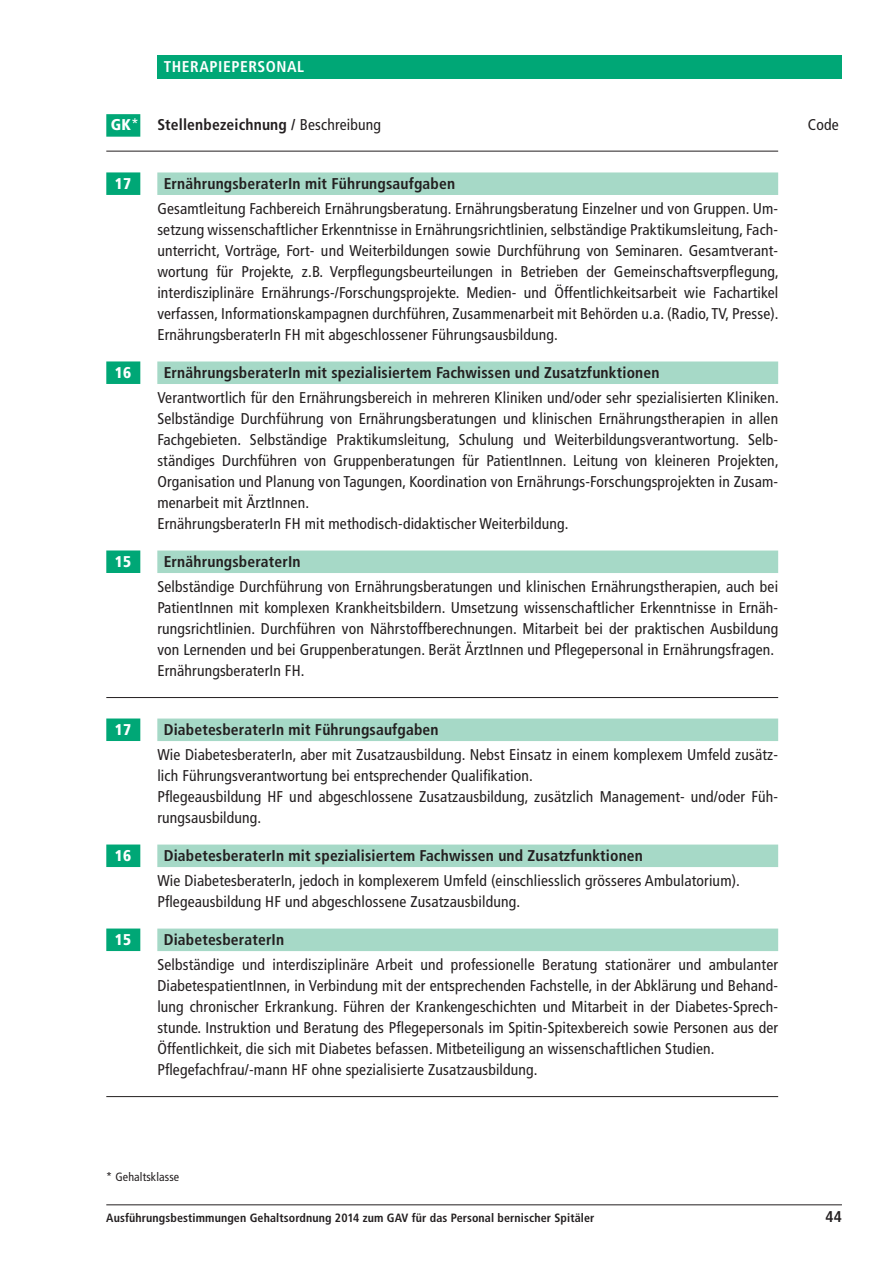
<style>
.page{position:relative;width:893px;height:1263px;background:#fff}
.page>*{position:absolute;margin:0;border:0;box-sizing:border-box;transform-origin:0 0}
.Text_ohne_Linie{font:condensed 15.6px/21px "Frutiger";letter-spacing:.01em;color:#231f20;text-align:justify}
.GK_Stellenbez_Grün{font:700 condensed 15.6px "Frutiger";letter-spacing:.01em;color:#231f20}
.Linie_schwarz_weit{font:condensed 15.6px "Frutiger";letter-spacing:.01em;color:#231f20}
.Grün{font:700 condensed 15.6px "Frutiger";letter-spacing:.01em;color:#231f20}
.Rubrik{font:700 condensed 15.6px "Frutiger";letter-spacing:.035em;color:#fff}
.GK_Stellenbez_Grün-2{font:900 condensed 15.6px "Frutiger";letter-spacing:.01em;color:#fff}
.Grün-2{font:condensed 15.6px "Frutiger";color:#231f20}
.t1{font:700 condensed 12px "Frutiger";letter-spacing:.01em;color:#231f20}
.t2{font:condensed 12px "Frutiger";letter-spacing:.01em;color:#231f20}
.s1{font-weight:900;color:#fff}
.s2{font-weight:400;color:#fff}
.s3{font-weight:400}
</style>
<div class="page">
<hr style="left:106px;top:1204px;width:736px;height:1px;background:#231f20">
<div style="left:157px;top:55px;width:685px;height:24px;background:#00a776"></div>
<div style="left:106px;top:114px;width:34px;height:23px;background:#00a776"></div>
<hr style="left:106px;top:151px;width:672px;height:1px;background:#231f20">
<div style="left:157px;top:172px;width:621px;height:23px;background:#a6d9c7"></div>
<div style="left:106px;top:172px;width:34px;height:23px;background:#00a776"></div>
<div style="left:157px;top:361px;width:621px;height:23px;background:#a6d9c7"></div>
<div style="left:106px;top:361px;width:34px;height:23px;background:#00a776"></div>
<div style="left:157px;top:550px;width:621px;height:23px;background:#a6d9c7"></div>
<div style="left:106px;top:550px;width:34px;height:23px;background:#00a776"></div>
<hr style="left:106px;top:697px;width:672px;height:1px;background:#231f20">
<div style="left:157px;top:718px;width:621px;height:23px;background:#a6d9c7"></div>
<div style="left:106px;top:718px;width:34px;height:23px;background:#00a776"></div>
<div style="left:157px;top:844px;width:621px;height:23px;background:#a6d9c7"></div>
<div style="left:106px;top:844px;width:34px;height:23px;background:#00a776"></div>
<div style="left:157px;top:928px;width:621px;height:23px;background:#a6d9c7"></div>
<div style="left:106px;top:928px;width:34px;height:23px;background:#00a776"></div>
<hr style="left:106px;top:1096px;width:672px;height:1px;background:#231f20">
<p class="Rubrik" style="left:164px;top:57px;width:142px">THERAPIEPERSONAL</p>
<p class="Grün" style="left:111px;top:116px;width:272px"><span class="s1">GK</span><span class="s2">*</span> Stellenbezeichnung / <span class="s3">Beschreibung</span></p>
<p class="Grün-2" style="left:808px;top:116px;width:32px">Code</p>
<p class="GK_Stellenbez_Grün-2" style="left:115px;top:174px;width:18px">17</p>
<p class="GK_Stellenbez_Grün" style="left:164px;top:174px;width:293px">ErnährungsberaterIn mit Führungsaufgaben</p>
<p class="Text_ohne_Linie" style="left:157px;top:198px;width:623px">Gesamtleitung Fachbereich Ernährungsberatung. Ernährungsberatung Einzelner und von Gruppen. Um&shy;setzung wissenschaftlicher Erkenntnisse in Ernährungsrichtlinien, selbständige Praktikumsleitung, Fach&shy;unterricht, Vorträge, Fort- und Weiterbildungen sowie Durchführung von Seminaren. Gesamtverant&shy;wortung für Projekte, z.B. Verpflegungsbeurteilungen in Betrieben der Gemeinschaftsverpflegung, interdisziplinäre Ernährungs-/Forschungsprojekte. Medien- und Öffentlichkeitsarbeit wie Fachartikel verfassen, Informationskampagnen durchführen, Zusammenarbeit mit Behörden u.a. (Radio, TV, Presse).<br>ErnährungsberaterIn FH mit abgeschlossener Führungsausbildung.</p>
<p class="GK_Stellenbez_Grün-2" style="left:115px;top:363px;width:18px">16</p>
<p class="GK_Stellenbez_Grün" style="left:164px;top:363px;width:497px">ErnährungsberaterIn mit spezialisiertem Fachwissen und Zusatzfunktionen</p>
<p class="Text_ohne_Linie" style="left:157px;top:387px;width:623px;text-align:left">Verantwortlich für den Ernährungsbereich in mehreren Kliniken und/oder sehr spezialisierten Kliniken.<br>Selbständige Durchführung von Ernährungsberatungen und klinischen Ernährungstherapien in allen Fachgebieten. Selbständige Praktikumsleitung, Schulung und Weiterbildungsverantwortung. Selb&shy;ständiges Durchführen von Gruppenberatungen für PatientInnen. Leitung von kleineren Projekten, Organisation und Planung von Tagungen, Koordination von Ernährungs-Forschungsprojekten in Zusam&shy;menarbeit mit ÄrztInnen.</p>
<p class="Text_ohne_Linie" style="left:157px;top:513px;width:413px">ErnährungsberaterIn FH mit methodisch-didaktischer Weiterbildung.</p>
<p class="GK_Stellenbez_Grün-2" style="left:115px;top:552px;width:18px">15</p>
<p class="GK_Stellenbez_Grün" style="left:164px;top:552px;width:139px">ErnährungsberaterIn</p>
<p class="Text_ohne_Linie" style="left:157px;top:576px;width:622px">Selbständige Durchführung von Ernährungsberatungen und klinischen Ernährungstherapien, auch bei PatientInnen mit komplexen Krankheitsbildern. Umsetzung wissenschaftlicher Erkenntnisse in Ernäh&shy;rungsrichtlinien. Durchführen von Nährstoffberechnungen. Mitarbeit bei der praktischen Ausbildung von Lernenden und bei Gruppenberatungen. Berät ÄrztInnen und Pflegepersonal in Ernährungsfragen.</p>
<p class="Linie_schwarz_weit" style="left:157px;top:662px;width:149px">ErnährungsberaterIn FH.</p>
<p class="GK_Stellenbez_Grün-2" style="left:115px;top:720px;width:18px">17</p>
<p class="GK_Stellenbez_Grün" style="left:164px;top:720px;width:276px">DiabetesberaterIn mit Führungsaufgaben</p>
<p class="Text_ohne_Linie" style="left:157px;top:744px;width:622px">Wie DiabetesberaterIn, aber mit Zusatzausbildung. Nebst Einsatz in einem komplexem Umfeld zusätz&shy;lich Führungsverantwortung bei entsprechender Qualifikation.</p>
<p class="Text_ohne_Linie" style="left:157px;top:786px;width:621px">Pflegeausbildung HF und abgeschlossene Zusatzausbildung, zusätzlich Management- und/oder Füh&shy;rungsausbildung.</p>
<p class="GK_Stellenbez_Grün-2" style="left:115px;top:846px;width:18px">16</p>
<p class="GK_Stellenbez_Grün" style="left:164px;top:846px;width:481px">DiabetesberaterIn mit spezialisiertem Fachwissen und Zusatzfunktionen</p>
<p class="Text_ohne_Linie" style="left:157px;top:870px;width:584px">Wie DiabetesberaterIn, jedoch in komplexerem Umfeld (einschliesslich grösseres Ambulatorium).</p>
<p class="Text_ohne_Linie" style="left:157px;top:891px;width:364px">Pflegeausbildung HF und abgeschlossene Zusatzausbildung.</p>
<p class="GK_Stellenbez_Grün-2" style="left:115px;top:930px;width:18px">15</p>
<p class="GK_Stellenbez_Grün" style="left:164px;top:930px;width:122px">DiabetesberaterIn</p>
<p class="Text_ohne_Linie" style="left:157px;top:954px;width:622px">Selbständige und interdisziplinäre Arbeit und professionelle Beratung stationärer und ambulanter DiabetespatientInnen, in Verbindung mit der entsprechenden Fachstelle, in der Abklärung und Behand&shy;lung chronischer Erkrankung. Führen der Krankengeschichten und Mitarbeit in der Diabetes-Sprech&shy;stunde. Instruktion und Beratung des Pflegepersonals im Spitin-Spitexbereich sowie Personen aus der Öffentlichkeit, die sich mit Diabetes befassen. Mitbeteiligung an wissenschaftlichen Studien.</p>
<p class="Linie_schwarz_weit" style="left:157px;top:1061px;width:382px">Pflegefachfrau/-mann HF ohne spezialisierte Zusatzausbildung.</p>
<p class="t2" style="left:106px;top:1169px;width:74px">* Gehaltsklasse</p>
<p class="t1" style="left:106px;top:1211px;width:490px">Ausführungsbestimmungen Gehaltsordnung 2014 zum GAV für das Personal bernischer Spitäler</p>
<p class="GK_Stellenbez_Grün" style="left:826px;top:1207px;width:18px">44</p>
</div>
